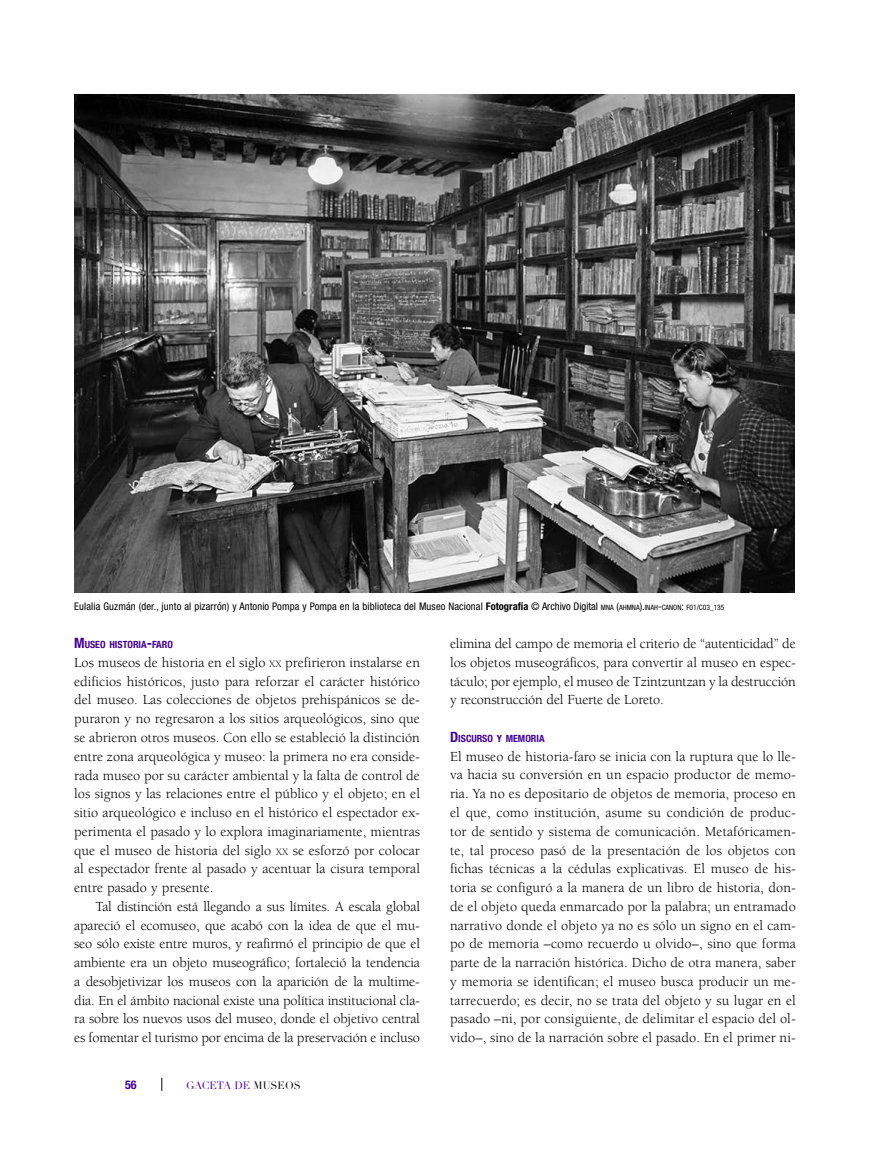
<style>
.page{position:relative;width:881px;height:1149px;background:#fff}
.page>*{position:absolute;margin:0;border:0;box-sizing:border-box;transform-origin:0 0}
.t1{font:14.25px/18.8px "Berkeley";letter-spacing:-.01em;color:#000;text-align:justify}
.t2{font:700 condensed 12px "Helvetica Neue";color:#430098}
.t3{font:condensed 10.5px "Helvetica Neue";letter-spacing:.01em;color:#000}
.t4{font:10.5px "Didot LH";color:#430098}
.t5{font:700 condensed 10.05px "Helvetica Neue";color:#430098}
.s1{font-weight:700}
.s2{font-size:7.35px}
.s3{font-style:inherit}
.s4{font-size:7.5px}
.s5{font-size:14.25px}
.s6{font-size:10.05px}
.s7{color:#000}
</style>
<div class="page">
<svg style="left:161px;top:1077px;width:1px;height:13px"></svg>
<img style="left:74px;top:94px;width:720px;height:498px">
<p class="t3" style="left:74px;top:600px;width:651px">Eulalia Guzmán (der., junto al pizarrón) y Antonio Pompa y Pompa en la biblioteca del Museo Nacional <span class="s1">Fotografía</span> © Archivo Digital <span class="s2">MNA</span> (<span class="s2">AHMNA</span>).<span class="s2">INAH</span><span class="s3">-</span><span class="s2">CANON</span>: <span class="s2">F</span><span class="s4">01/</span><span class="s2">C</span><span class="s4">03_135</span></p>
<p class="t5" style="left:74px;top:638px;width:100px"><span class="s5">M</span>USEO HISTORIA<span class="s5">-</span>FARO</p>
<p class="t1" style="left:74px;top:653px;width:347px">Los museos de historia en el siglo <span class="s6">XX</span> prefirieron instalarse en edificios históricos, justo para reforzar el carácter histórico del museo. Las colecciones de objetos prehispánicos se de&shy;puraron y no regresaron a los sitios arqueológicos, sino que se abrieron otros museos. Con ello se estableció la distinción entre zona arqueológica y museo: la primera no era conside&shy;rada museo por su carácter ambiental y la falta de control de los signos y las relaciones entre el público y el objeto; en el sitio arqueológico e incluso en el histórico el espectador ex&shy;perimenta el pasado y lo explora imaginariamente, mientras que el museo de historia del siglo <span class="s6">XX</span> se esforzó por colocar al espectador frente al pasado y acentuar la cisura temporal entre pasado y presente.</p>
<p class="t1" style="left:74px;top:897px;width:347px;text-indent:21px">Tal distinción está llegando a sus límites. A escala global apareció el ecomuseo, que acabó con la idea de que el mu&shy;seo sólo existe entre muros, y reafirmó el principio de que el ambiente era un objeto museográfico; fortaleció la tendencia a desobjetivizar los museos con la aparición de la multime&shy;dia. En el ámbito nacional existe una política institucional cla&shy;ra sobre los nuevos usos del museo, donde el objetivo central es fomentar el turismo por encima de la preservación e incluso</p>
<p class="t2" style="left:125px;top:1077px;width:13px">56</p>
<p class="t4" style="left:186px;top:1078px;width:116px">GACETA DE <span class="s7">MUSEOS</span></p>
<p class="t1" style="left:450px;top:634px;width:347px">elimina del campo de memoria el criterio de “autenticidad” de los objetos museográficos, para convertir al museo en espec&shy;táculo; por ejemplo, el museo de Tzintzuntzan y la destrucción y reconstrucción del Fuerte de Loreto.</p>
<p class="t5" style="left:450px;top:732px;width:96px"><span class="s5">D</span>ISCURSO Y MEMORIA</p>
<p class="t1" style="left:450px;top:747px;width:347px">El museo de historia-faro se inicia con la ruptura que lo lle&shy;va hacia su conversión en un espacio productor de memo&shy;ria. Ya no es depositario de objetos de memoria, proceso en el que, como institución, asume su condición de produc&shy;tor de sentido y sistema de comunicación. Metafóricamen&shy;te, tal proceso pasó de la presentación de los objetos con fichas técnicas a la cédulas explicativas. El museo de his&shy;toria se configuró a la manera de un libro de historia, don&shy;de el objeto queda enmarcado por la palabra; un entramado narrativo donde el objeto ya no es sólo un signo en el cam&shy;po de memoria –como recuerdo u olvido–, sino que forma parte de la narración histórica. Dicho de otra manera, saber y memoria se identifican; el museo busca producir un me&shy;tarrecuerdo; es decir, no se trata del objeto y su lugar en el pasado –ni, por consiguiente, de delimitar el espacio del ol&shy;vido–, sino de la narración sobre el pasado. En el primer ni-</p>
</div>
